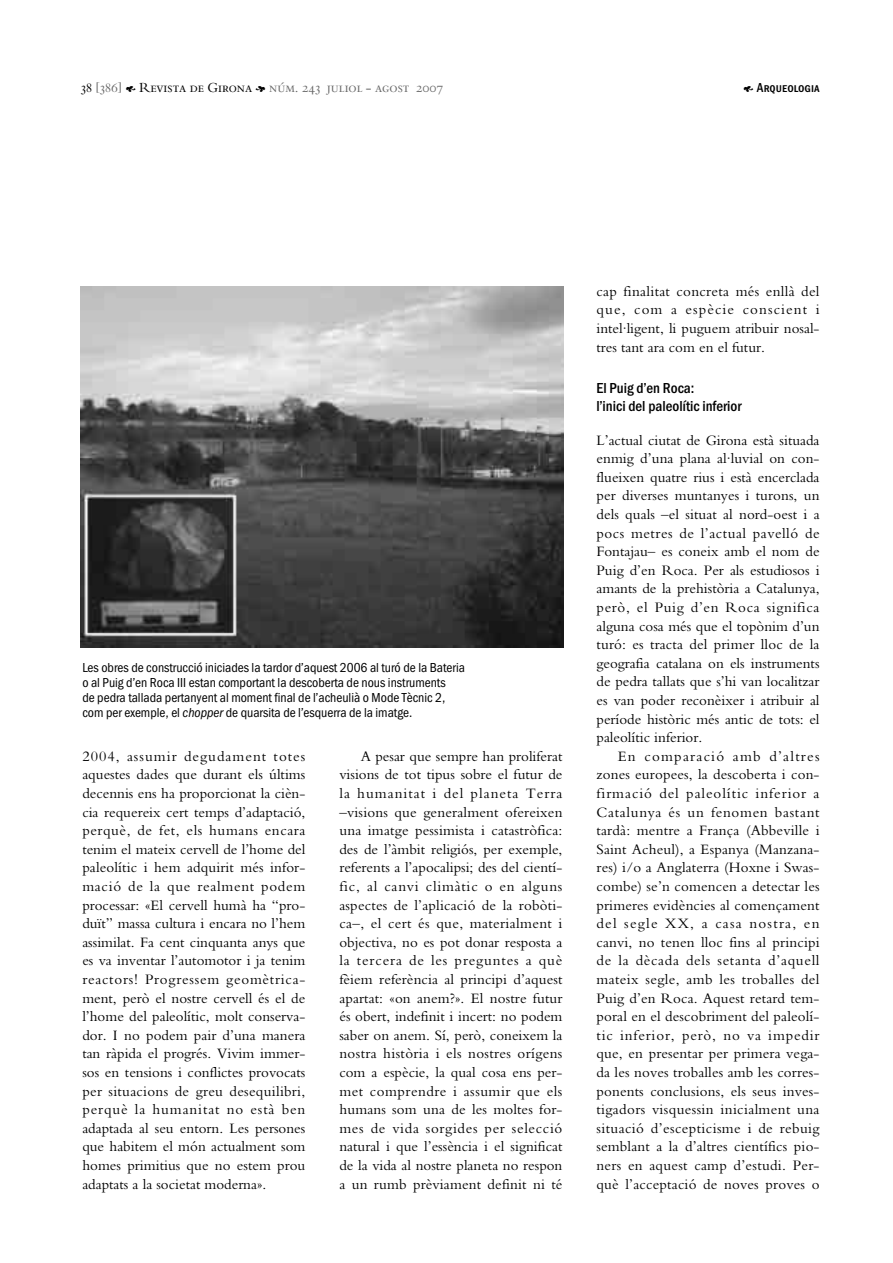
<style>
.page{position:relative;width:893px;height:1263px;background:#fff}
.page>*{position:absolute;margin:0;border:0;box-sizing:border-box;transform-origin:0 0}
.t1{font:15px/18.6px "Bembo";color:#000;text-align:justify}
.t2{font:700 15px/18.6px "Franklin Gothic Cond";color:#000}
.t3{font:13.5px/15px "Franklin Gothic Cond";color:#000}
.t4{font:13.5px "Bergamo Sm Caps";color:#666}
.t5{font:700 13.5px "Franklin Gothic Cond Sm Caps";color:#000}
.s1{color:#000}
.s2{font-family:"Botanical";color:#000}
.s3{font-family:"Botanical";font-weight:400}
.s4{font-style:italic}
</style>
<div class="page">
<img style="left:81px;top:286px;width:482px;height:362px">
<p class="t4" style="left:81px;top:80px;width:364px"><span class="s1">38</span> [386] <span class="s2">E</span> <span class="s1">Revista de Girona</span> <span class="s2">F</span> núm. 243 juliol - agost 2007</p>
<p class="t5" style="left:743px;top:80px;width:78px"><span class="s3">E</span> Arqueologia</p>
<p class="t3" style="left:82px;top:661px;width:384px">Les obres de construcció iniciades la tardor d’aquest 2006 al turó de la Bateria o al Puig d’en Roca III estan comportant la descoberta de nous instruments<br>de pedra tallada pertanyent al moment final de l’acheulià o Mode Tècnic 2, com per exemple, el <span class="s4">chopper</span> de quarsita de l’esquerra de la imatge.</p>
<p class="t1" style="left:82px;top:748px;width:224px">2004, assumir degudament totes aquestes dades que durant els últims decennis ens ha proporcionat la cièn&shy;cia requereix cert temps d’adaptació, perquè, de fet, els humans encara tenim el mateix cervell de l’home del paleolític i hem adquirit més infor&shy;mació de la que realment podem processar: «El cervell humà ha “pro&shy;duït” massa cultura i encara no l’hem assimilat. Fa cent cinquanta anys que es va inventar l’automotor i ja tenim reactors! Progressem geomètrica&shy;ment, però el nostre cervell és el de l’home del paleolític, molt conserva&shy;dor. I no podem pair d’una manera tan ràpida el progrés. Vivim immer&shy;sos en tensions i conflictes provocats per situacions de greu desequilibri, perquè la humanitat no està ben adaptada al seu entorn. Les persones que habitem el món actualment som homes primitius que no estem prou adaptats a la societat moderna».</p>
<p class="t1" style="left:339px;top:748px;width:224px;text-indent:21px">A pesar que sempre han proliferat visions de tot tipus sobre el futur de la humanitat i del planeta Terra –visions que generalment ofereixen una imatge pessimista i catastròfica: des de l’àmbit religiós, per exemple, referents a l’apocalipsi; des del cientí&shy;fic, al canvi climàtic o en alguns aspectes de l’aplicació de la robòti&shy;ca–, el cert és que, materialment i objectiva, no es pot donar resposta a la tercera de les preguntes a què fèiem referència al principi d’aquest apartat: «on anem?». El nostre futur és obert, indefinit i incert: no podem saber on anem. Sí, però, coneixem la nostra història i els nostres orígens com a espècie, la qual cosa ens per&shy;met comprendre i assumir que els humans som una de les moltes for&shy;mes de vida sorgides per selecció natural i que l’essència i el significat de la vida al nostre planeta no respon a un rumb prèviament definit ni té</p>
<p class="t1" style="left:596px;top:283px;width:224px">cap finalitat concreta més enllà del que, com a espècie conscient i intel·ligent, li puguem atribuir nosal&shy;tres tant ara com en el futur.</p>
<p class="t2" style="left:596px;top:380px;width:146px">El Puig d’en Roca:<br>l’inici del paleolític inferior</p>
<p class="t1" style="left:596px;top:432px;width:224px">L’actual ciutat de Girona està situada enmig d’una plana al·luvial on con&shy;flueixen quatre rius i està encerclada per diverses muntanyes i turons, un dels quals –el situat al nord-oest i a pocs metres de l’actual pavelló de Fontajau– es coneix amb el nom de Puig d’en Roca. Per als estudiosos i amants de la prehistòria a Catalunya, però, el Puig d’en Roca significa alguna cosa més que el topònim d’un turó: es tracta del primer lloc de la geografia catalana on els instruments de pedra tallats que s’hi van localitzar es van poder reconèixer i atribuir al període històric més antic de tots: el paleolític inferior.</p>
<p class="t1" style="left:596px;top:748px;width:224px;text-indent:21px">En comparació amb d’altres zones europees, la descoberta i con&shy;firmació del paleolític inferior a Catalunya és un fenomen bastant tardà: mentre a França (Abbeville i Saint Acheul), a Espanya (Manzana&shy;res) i/o a Anglaterra (Hoxne i Swas&shy;combe) se’n comencen a detectar les primeres evidències al començament del segle XX, a casa nostra, en canvi, no tenen lloc fins al principi de la dècada dels setanta d’aquell mateix segle, amb les troballes del Puig d’en Roca. Aquest retard tem&shy;poral en el descobriment del paleolí&shy;tic inferior, però, no va impedir que, en presentar per primera vega&shy;da les noves troballes amb les corres&shy;ponents conclusions, els seus inves&shy;tigadors visquessin inicialment una situació d’escepticisme i de rebuig semblant a la d’altres científics pio&shy;ners en aquest camp d’estudi. Per&shy;què l’acceptació de noves proves o</p>
</div>
